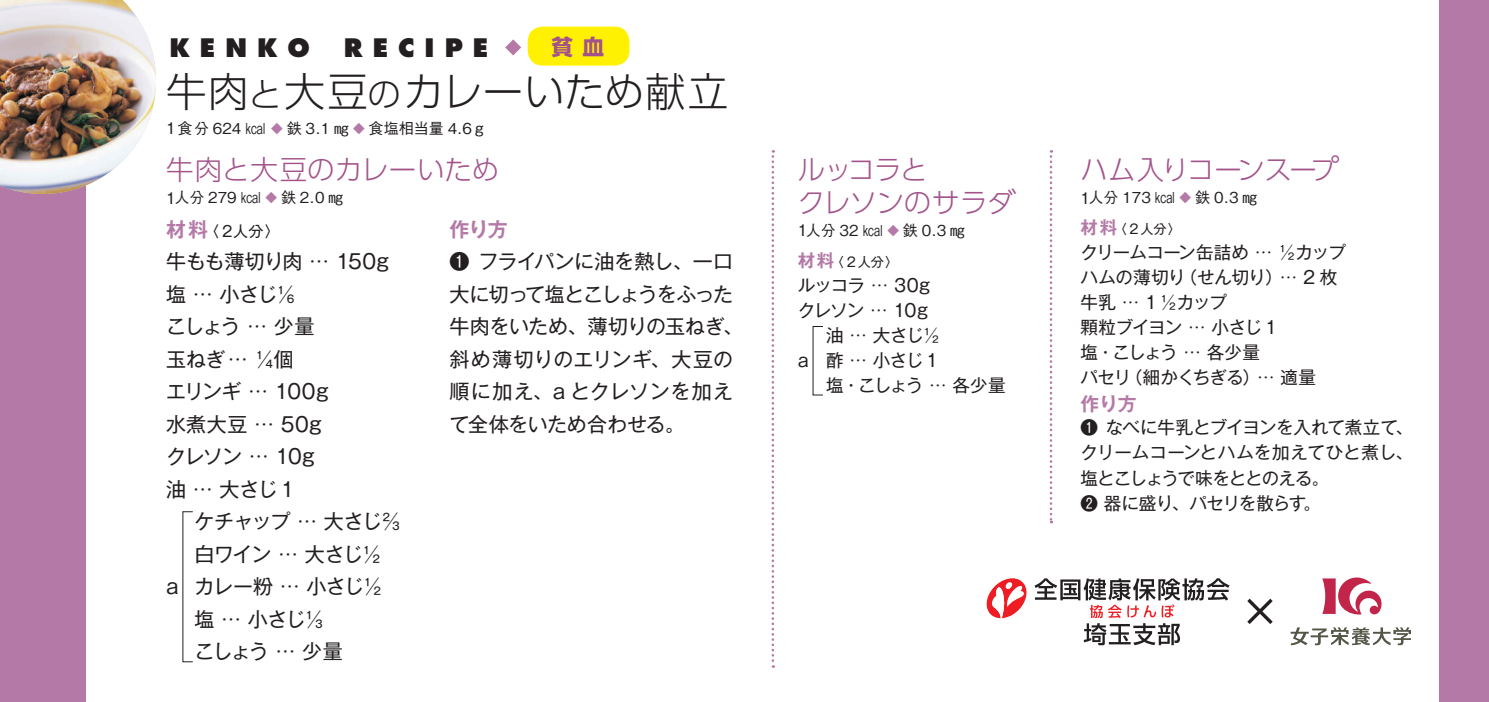
<style>
.page{position:relative;width:1489px;height:702px;background:#fff}
.page>*{position:absolute;margin:0;border:0;box-sizing:border-box;transform-origin:0 0}
.t1{font:300 40.5px "UD Shin Go Pro";letter-spacing:.01em;color:#231f20}
.t2{font:300 27.5px "UD Shin Go Pro";letter-spacing:-.005em;color:#a3538a}
.t3{font:300 27.5px "UD Shin Go Pro";letter-spacing:-.08em;color:#a3538a}
.t4{font:800 24.75px "Futura";letter-spacing:.405em;color:#231f20}
.t5{font:700 21.5px "UD Shin Go Pro";color:#a3538a}
.t6{font:20px/32.5px "Gothic MB101 Pro";letter-spacing:-.025em;color:#231f20}
.t7{font:20px "Gothic MB101 Pro";letter-spacing:-.045em;color:#231f20}
.t8{font:20px "Gothic MB101 Pro";letter-spacing:-.055em;color:#231f20}
.t9{font:700 20px "Gothic MB101 Pro De";color:#b479a6}
.t10{font:700 18.75px "Gothic MB101 Pro De";color:#b479a6}
.t11{font:17.5px/25px "Gothic MB101 Pro";letter-spacing:-.035em;color:#231f20}
.t12{font:500 15px "Gothic BBB Pro";color:#231f20}
.t13{font:15px "Gothic MB101 Pro";color:#231f20}
.t14{font:13px "Gothic MB101 Pro";letter-spacing:.075em;color:#231f20}
.s1{font-size:33.5px}
.s2{font-size:16px}
.s3{font-size:11.75px;color:#b479a6}
.s4{font-family:"Gothic MB101 Pro De";font-weight:700;font-size:20px;color:#b479a6}
.s5{font-family:"Gothic MB101 Pro De";font-weight:700;font-size:17.5px;color:#b479a6}
</style>
<div class="page">
<div style="left:1439px;top:0;width:49px;height:702px;background:#b479a6"></div>
<div style="left:0;top:0;width:85px;height:702px;background:#b479a6"></div>
<img style="left:0;top:0;width:156px;height:271px">
<div style="left:527px;top:27px;width:102px;height:39px;background:#fff101;border-radius:15px"></div>
<svg style="left:505px;top:39px;width:16px;height:16px"></svg>
<svg style="left:771px;top:150px;width:3px;height:517px"></svg>
<svg style="left:1049px;top:150px;width:3px;height:373px"></svg>
<svg style="left:1322px;top:577px;width:59px;height:38px"></svg>
<svg style="left:1290px;top:627px;width:120px;height:18px"></svg>
<svg style="left:986px;top:578px;width:41px;height:40px"></svg>
<svg style="left:1005px;top:582px;width:7px;height:7px"></svg>
<svg style="left:1034px;top:578px;width:195px;height:67px"></svg>
<svg style="left:1247px;top:598px;width:25px;height:26px"></svg>
<h3 class="t4" style="left:169px;top:33px;width:142px">KENKO</h3>
<h3 class="t4" style="left:344px;top:33px;width:146px">RECIPE</h3>
<p class="t5" style="left:551px;top:29px;width:54px">貧 血</p>
<h1 class="t1" style="left:166px;top:58px;width:563px">牛肉<span class="s1">と</span>大豆<span class="s1">の</span>カレーいため献立</h1>
<p class="t12" style="left:166px;top:116px;width:318px"><span class="s2">1</span>食分 624 kcal <span class="s3">◆</span> 鉄 3.1 ㎎ <span class="s3">◆</span> 食塩相当量 4.6 g</p>
<h2 class="t2" style="left:166px;top:147px;width:334px">牛肉と大豆のカレーいため</h2>
<p class="t9" style="left:449px;top:212px;width:60px">作り方</p>
<p class="t6" style="left:449px;top:242px;width:295px">❶ フライパンに油を熱し、一口大に切って塩とこしょうをふった牛肉をいため、薄切りの玉ねぎ、斜め薄切りのエリンギ、大豆の順に加え、a とクレソンを加えて全体をいため合わせる。</p>
<h2 class="t2" style="left:797px;top:147px;width:131px">ルッコラと</h2>
<p class="t12" style="left:166px;top:186px;width:178px"><span class="s2">1</span>人分 279 kcal <span class="s3">◆</span> 鉄 2.0 ㎎</p>
<h2 class="t2" style="left:797px;top:180px;width:219px">クレソンのサラダ</h2>
<p class="t13" style="left:166px;top:218px;width:115px"><span class="s4">材料</span>〈 2人分〉</p>
<p class="t6" style="left:166px;top:242px;width:224px">牛もも薄切り肉 … 150g塩 … 小さじ1/6<br>こしょう … 少量<br>玉ねぎ … 1/4個<br>エリンギ … 100g<br>水煮大豆 … 50g<br>クレソン … 10g<br>油 … 大さじ 1</p>
<p class="t6" style="left:195px;top:502px;width:208px">ケチャップ … 大さじ2/3</p>
<p class="t8" style="left:195px;top:537px;width:188px">白ワイン … 大さじ1/2</p>
<p class="t7" style="left:166px;top:570px;width:218px">a カレー粉 … 小さじ1/2</p>
<p class="t6" style="left:195px;top:600px;width:131px">塩 … 小さじ1/3</p>
<p class="t6" style="left:195px;top:632px;width:150px">こしょう … 少量</p>
<p class="t12" style="left:797px;top:218px;width:169px"><span class="s2">1</span>人分 32 kcal <span class="s3">◆</span> 鉄 0.3 ㎎</p>
<p class="t14" style="left:797px;top:251px;width:102px"><span class="s5">材料</span>〈2人分〉</p>
<p class="t11" style="left:797px;top:270px;width:134px">ルッコラ … 30g</p>
<p class="t11" style="left:797px;top:295px;width:132px">クレソン … 10g</p>
<p class="t11" style="left:826px;top:320px;width:116px">油 … 大さじ1/2</p>
<p class="t11" style="left:797px;top:345px;width:142px">a 酢 … 小さじ1</p>
<p class="t11" style="left:826px;top:370px;width:181px">塩・こしょう … 各少量</p>
<h2 class="t3" style="left:1080px;top:147px;width:260px">ハム入りコーンスープ</h2>
<p class="t12" style="left:1080px;top:186px;width:178px"><span class="s2">1</span>人分 173 kcal <span class="s3">◆</span> 鉄 0.3 ㎎</p>
<p class="t14" style="left:1080px;top:218px;width:102px"><span class="s5">材料</span>〈2人分〉</p>
<p class="t11" style="left:1080px;top:238px;width:267px">クリームコーン缶詰め … 1/2カップハムの薄切り（せん切り）… 2 枚牛乳 … 11/2カップ<br>顆粒ブイヨン … 小さじ 1<br>塩・こしょう … 各少量<br>パセリ（細かくちぎる）… 適量</p>
<p class="t10" style="left:1080px;top:388px;width:58px">作り方</p>
<p class="t11" style="left:1080px;top:413px;width:334px">❶ なべに牛乳とブイヨンを入れて煮立て、クリームコーンとハムを加えてひと煮し、塩とこしょうで味をととのえる。<br>❷ 器に盛り、パセリを散らす。</p>
</div>
